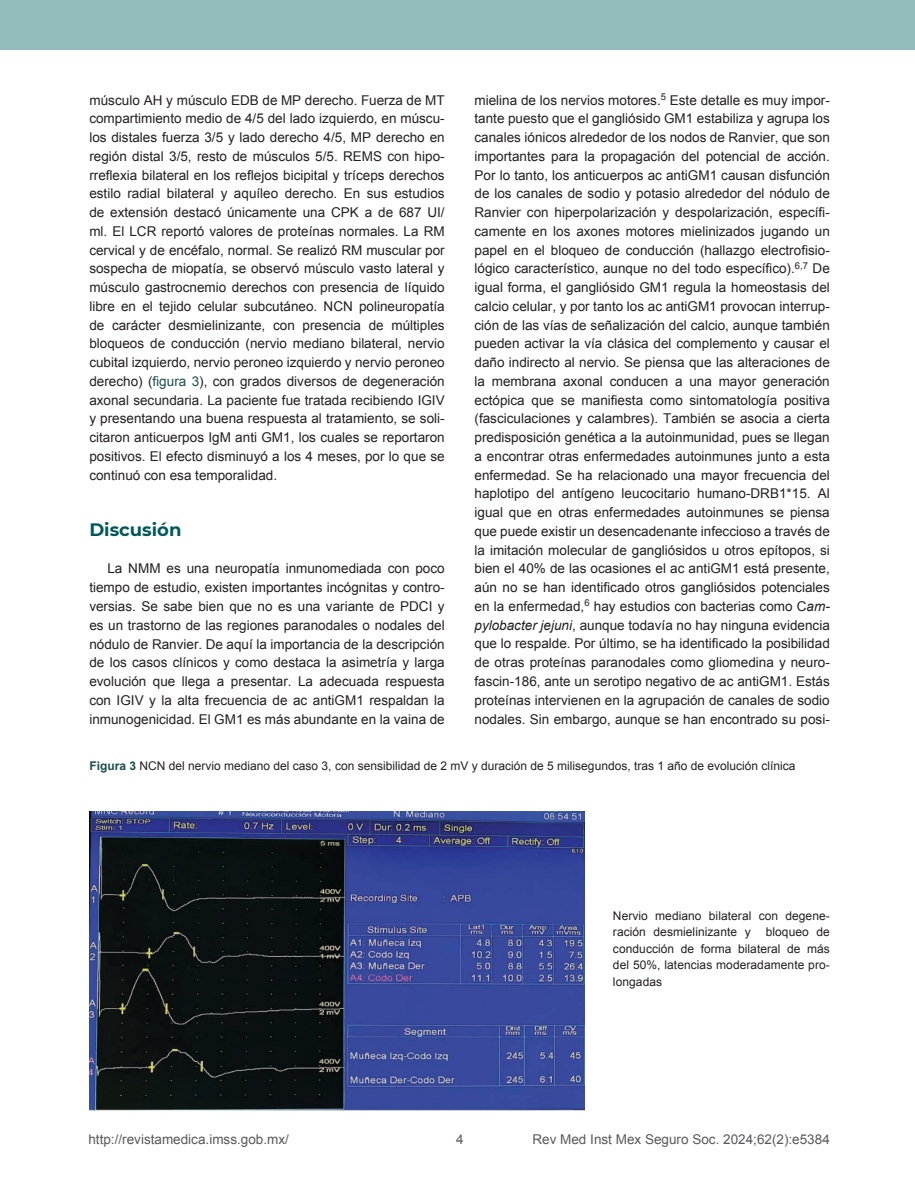
<style>
.page{position:relative;width:915px;height:1191px;background:#fff}
.page>*{position:absolute;margin:0;border:0;box-sizing:border-box;transform-origin:0 0}
.t1{font:700 18px "Montserrat";color:#01585b}
.t2{font:13.5px/18.8px "Arial";color:#231f20;text-align:justify}
.t3{font:13.5px "Arial";color:#58595b}
.t4{font:12px/16.5px "Arial";letter-spacing:.005em;color:#231f20}
.s1{color:#1c4f4f}
.s2{font-style:italic}
.s3{font-weight:700;color:#1c4f4f}
</style>
<div class="page">
<div style="left:0;top:0;width:914px;height:50px;background:#93bbbb"></div>
<img style="left:89px;top:811px;width:495px;height:299px">
<p class="t2" style="left:89px;top:91px;width:357px">músculo AH y músculo EDB de MP derecho. Fuerza de MT compartimiento medio de 4/5 del lado izquierdo, en múscu&shy;los distales fuerza 3/5 y lado derecho 4/5, MP derecho en región distal 3/5, resto de músculos 5/5. REMS con hipo&shy;rreflexia bilateral en los reflejos bicipital y tríceps derechos estilo radial bilateral y aquíleo derecho. En sus estudios de extensión destacó únicamente una CPK a de 687 UI/ ml. El LCR reportó valores de proteínas normales. La RM cervical y de encéfalo, normal. Se realizó RM muscular por sospecha de miopatía, se observó músculo vasto lateral y músculo gastrocnemio derechos con presencia de líquido libre en el tejido celular subcutáneo. NCN polineuropatía de carácter desmielinizante, con presencia de múltiples bloqueos de conducción (nervio mediano bilateral, nervio cubital izquierdo, nervio peroneo izquierdo y nervio peroneo derecho) (<span class="s1">figura 3</span>), con grados diversos de degeneración axonal secundaria. La paciente fue tratada recibiendo IGIV y presentando una buena respuesta al tratamiento, se soli&shy;citaron anticuerpos IgM anti GM1, los cuales se reportaron positivos. El efecto disminuyó a los 4 meses, por lo que se continuó con esa temporalidad.</p>
<h1 class="t1" style="left:89px;top:516px;width:94px">Discusión</h1>
<p class="t2" style="left:89px;top:559px;width:357px;text-indent:18px">La NMM es una neuropatía inmunomediada con poco tiempo de estudio, existen importantes incógnitas y contro&shy;versias. Se sabe bien que no es una variante de PDCI y es un trastorno de las regiones paranodales o nodales del nódulo de Ranvier. De aquí la importancia de la descripción de los casos clínicos y como destaca la asimetría y larga evolución que llega a presentar. La adecuada respuesta con IGIV y la alta frecuencia de ac antiGM1 respaldan la inmunogenicidad. El GM1 es más abundante en la vaina de</p>
<p class="t2" style="left:474px;top:91px;width:357px">mielina de los nervios motores.<sup>5</sup> Este detalle es muy impor&shy;tante puesto que el gangliósido GM1 estabiliza y agrupa los canales iónicos alrededor de los nodos de Ranvier, que son importantes para la propagación del potencial de acción.<br>Por lo tanto, los anticuerpos ac antiGM1 causan disfunción de los canales de sodio y potasio alrededor del nódulo de Ranvier con hiperpolarización y despolarización, específi&shy;camente en los axones motores mielinizados jugando un papel en el bloqueo de conducción (hallazgo electrofisio&shy;lógico característico, aunque no del todo específico).<sup>6,7</sup> De igual forma, el gangliósido GM1 regula la homeostasis del calcio celular, y por tanto los ac antiGM1 provocan interrup&shy;ción de las vías de señalización del calcio, aunque también pueden activar la vía clásica del complemento y causar el daño indirecto al nervio. Se piensa que las alteraciones de la membrana axonal conducen a una mayor generación ectópica que se manifiesta como sintomatología positiva (fasciculaciones y calambres). También se asocia a cierta predisposición genética a la autoinmunidad, pues se llegan a encontrar otras enfermedades autoinmunes junto a esta enfermedad. Se ha relacionado una mayor frecuencia del haplotipo del antígeno leucocitario humano-DRB1*15. Al igual que en otras enfermedades autoinmunes se piensa que puede existir un desencadenante infeccioso a través de la imitación molecular de gangliósidos u otros epítopos, si bien el 40% de las ocasiones el ac antiGM1 está presente, aún no se han identificado otros gangliósidos potenciales en la enfermedad,<sup>6</sup> hay estudios con bacterias como C<span class="s2">am&shy;pylobacter jejuni</span>, aunque todavía no hay ninguna evidencia que lo respalde. Por último, se ha identificado la posibilidad de otras proteínas paranodales como gliomedina y neuro&shy;fascin-186, ante un serotipo negativo de ac antiGM1. Estás proteínas intervienen en la agrupación de canales de sodio nodales. Sin embargo, aunque se han encontrado su posi-</p>
<p class="t4" style="left:89px;top:757px;width:707px"><span class="s3">Figura 3</span> NCN del nervio mediano del caso 3, con sensibilidad de 2 mV y duración de 5 milisegundos, tras 1 año de evolución clínica</p>
<p class="t4" style="left:612px;top:907px;width:218px">Nervio mediano bilateral con degene&shy;ración desmielinizante y</p>
<p class="t4" style="left:612px;top:924px;width:218px;text-align:justify;text-indent:153px">bloqueo de conducción de forma bilateral de más del 50%, latencias moderadamente pro&shy;longadas</p>
<p class="t3" style="left:88px;top:1130px;width:202px">http://revistamedica.imss.gob.mx/</p>
<p class="t3" style="left:456px;top:1130px;width:9px">4</p>
<p class="t3" style="left:532px;top:1130px;width:299px">Rev Med Inst Mex Seguro Soc. 2024;62(2):e5384</p>
</div>
